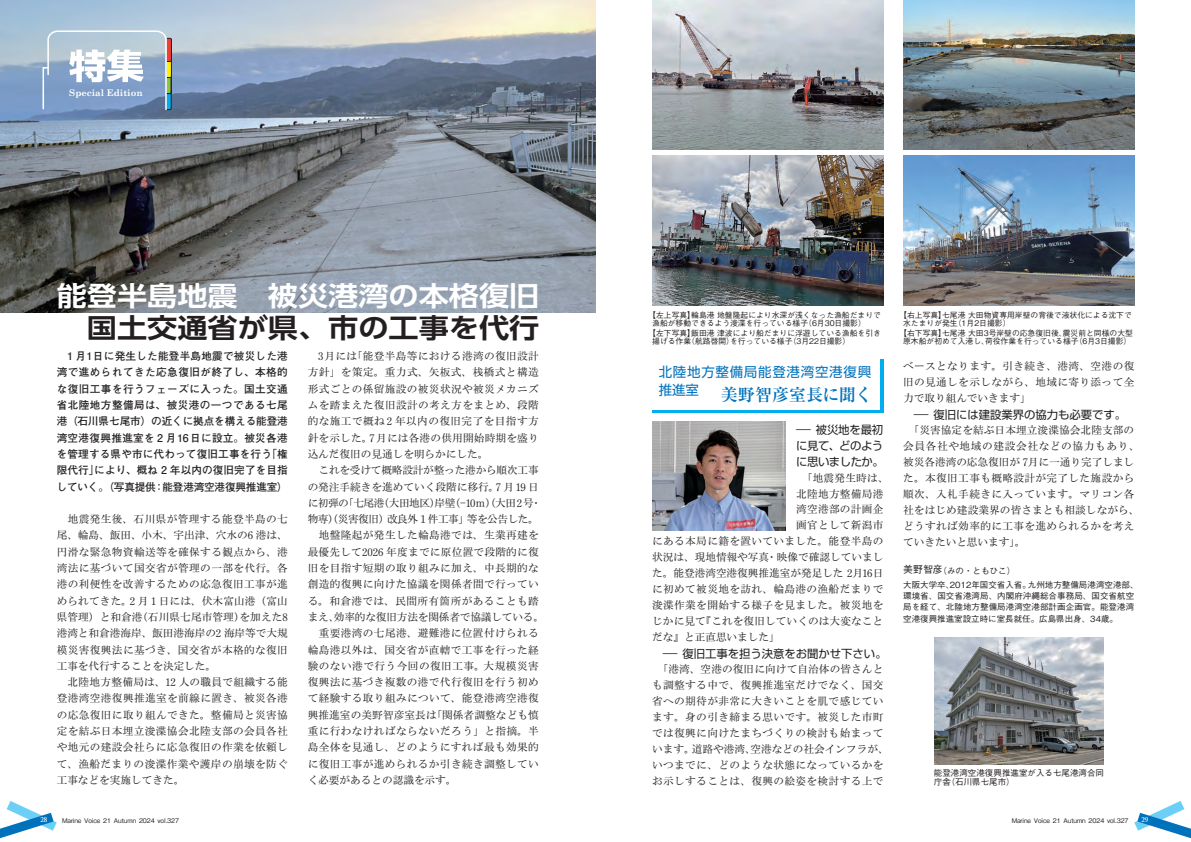
<style>
.page{position:relative;width:1191px;height:842px;background:#fff}
.page>*{position:absolute;margin:0;border:0;box-sizing:border-box;transform-origin:0 0}
.t1{font:700 26.9px "PUD Shin Go Pr 6 N De";color:#fff;scale:1.12 1}
.t2{font:700 26.9px "PUD Shin Go Pr 6 N De";color:#231f20;scale:1.12 1}
.t3{font:700 17px "Ryumin Pro";color:#0072bc}
.t4{font:13.5px/17.7px "Shin Go Pro";letter-spacing:.055em;color:#0072bc}
.t5{font:11.3px/15.9px "Shin Go Pro";color:#231f20;text-align:justify;scale:1.3 1}
.t6{font:500 10.6px/16.3px "Ro H Mincho Pro";letter-spacing:.035em;color:#231f20}
.t7{font:700 10.6px/16.3px "Futo Go B101 Pro";letter-spacing:.01em;color:#231f20;text-align:justify}
.t8{font:500 10.6px "Ro H Mincho Pro";color:#231f20}
.t9{font:500 10.6px "Ro H Mincho Pro";letter-spacing:.01em;color:#231f20}
.t10{font:700 9.2px "Century Schoolbook";color:#fff}
.t11{font:500 8.5px/11.3px "Gothic BBB Pro";color:#231f20}
.t12{font:500 7.8px/8.1px "Gothic BBB Pro";color:#231f20}
.t13{font:7.1px "Sylfaen";color:#fff}
.t14{font:500 6.4px "Gothic BBB Pro";letter-spacing:-.015em;color:#231f20}
.s1{font-size:9.9px}
</style>
<div class="page">
<img style="left:0;top:0;width:595px;height:313px">
<svg style="left:0;top:801px;width:57px;height:38px"></svg>
<svg style="left:1134px;top:801px;width:57px;height:38px"></svg>
<svg style="left:652px;top:359px;width:231px;height:53px"></svg>
<div style="left:648px;top:356px;width:231px;height:53px;background:#fff"></div>
<svg style="left:42px;top:30px;width:130px;height:81px;background:#a6bad0"></svg>
<img style="left:652px;top:156px;width:231px;height:150px">
<img style="left:903px;top:156px;width:231px;height:150px">
<img style="left:652px;top:0;width:231px;height:149px">
<img style="left:903px;top:0;width:231px;height:149px">
<img style="left:934px;top:637px;width:169px;height:128px">
<img style="left:652px;top:422px;width:133px;height:108px">
<p class="t10" style="left:69px;top:87px;width:75px">Special Edition</p>
<h1 class="t1" style="left:57px;top:281px;width:432px">能登半島地震　被災港湾の本格復旧</h1>
<h1 class="t2" style="left:57px;top:313px;width:432px">　国土交通省が県、市の工事を代行</h1>
<p class="t7" style="left:57px;top:347px;width:233px">　1 月1日に発生した能登半島地震で被災した港湾で進められてきた応急復旧が終了し、本格的な復旧工事を行うフェーズに入った。国土交通省北陸地方整備局は、被災港の一つである七尾港（石川県七尾市）の近くに拠点を構える能登港湾空港復興推進室を 2 月16日に設立。被災各港を管理する県や市に代わって復旧工事を行う「権限代行」により、概ね 2 年以内の復旧完了を目指していく。（写真提供：能登港湾空港復興推進室）</p>
<p class="t6" style="left:57px;top:512px;width:233px">　地震発生後、石川県が管理する能登半島の七尾、輪島、飯田、小木、宇出津、穴水の6 港は、円滑な緊急物資輸送等を確保する観点から、港湾法に基づいて国交省が管理の一部を代行。各港の利便性を改善するための応急復旧工事が進められてきた。2 月 1 日には、伏木富山港（富山県管理）と和倉港（石川県七尾市管理）を加えた8港湾と和倉港海岸、飯田港海岸の2 海岸等で大規模災害復興法に基づき、国交省が本格的な復旧工事を代行することを決定した。<br>　北陸地方整備局は、12 人の職員で組織する能登港湾空港復興推進室を前線に置き、被災各港の応急復旧に取り組んできた。整備局と災害協定を結ぶ日本埋立浚渫協会北陸支部の会員各社や地元の建設会社らに応急復旧の作業を依頼して、漁船だまりの浚渫作業や護岸の崩壊を防ぐ工事などを実施してきた。</p>
<p class="t6" style="left:308px;top:349px;width:233px;text-align:justify">　3月には「能登半島等における港湾の復旧設計方針」を策定。重力式、矢板式、桟橋式と構造形式ごとの係留施設の被災状況や被災メカニズムを踏まえた復旧設計の考え方をまとめ、段階的な施工で概ね 2 年以内の復旧完了を目指す方針を示した。7月には各港の供用開始時期を盛り込んだ復旧の見通しを明らかにした。</p>
<p class="t6" style="left:308px;top:463px;width:238px;text-indent:11px">これを受けて概略設計が整った港から順次工事の発注手続きを進めていく段階に移行。7 月 19 日に初弾の「七尾港（大田地区）岸壁（-10ｍ）（大田2号・物専）（災害復旧）改良外１件工事」等を公告した。　地盤隆起が発生した輪島港では、生業再建を最優先して2026 年度までに原位置で段階的に復旧を目指す短期の取り組みに加え、中長期的な創造的復興に向けた協議を関係者間で行っている。和倉港では、民間所有箇所があることも踏まえ、効率的な復旧方法を関係者で協議している。　重要港湾の七尾港、避難港に位置付けられる輪島港以外は、国交省が直轄で工事を行った経験のない港で行う今回の復旧工事。大規模災害復興法に基づき複数の港で代行復旧を行う初めて経験する取り組みについて、能登港湾空港復興推進室の美野智彦室長は「関係者調整なども慎重に行わなければならないだろう」と指摘。半島全体を見通し、どのようにすれば最も効果的に復旧工事が進められるか引き続き調整していく必要があるとの認識を示す。</p>
<p class="t12" style="left:652px;top:310px;width:230px;text-indent:-4px">【左上写真】輪島港 地盤隆起により水深が浅くなった漁船だまりで漁船が移動できるよう浚渫を行っている様子（6月30日撮影）</p>
<p class="t12" style="left:652px;top:328px;width:230px;text-indent:-4px">【左下写真】飯田港 津波により船だまりに浮遊している漁船を引き揚げる作業（航路啓開）を行っている様子（3月22日撮影）</p>
<p class="t4" style="left:658px;top:361px;width:214px">北陸地方整備局能登港湾空港復興推進室</p>
<h2 class="t3" style="left:721px;top:381px;width:153px">美野智彦室長に聞く</h2>
<p class="t5" style="left:796px;top:421px;width:69px">― 被災地を最初に見て、どのように思いましたか。</p>
<p class="t6" style="left:796px;top:470px;width:94px">　「地震発生時は、</p>
<p class="t6" style="left:796px;top:486px;width:89px">北陸地方整備局港</p>
<p class="t6" style="left:796px;top:502px;width:89px">湾空港部の計画企</p>
<p class="t6" style="left:796px;top:518px;width:89px">画官として新潟市</p>
<p class="t6" style="left:652px;top:534px;width:233px">にある本局に籍を置いていました。能登半島の</p>
<p class="t8" style="left:652px;top:551px;width:233px">状況は、現地情報や写真・映像で確認していまし</p>
<p class="t8" style="left:652px;top:567px;width:233px">た。能登港湾空港復興推進室が発足した 2月16日</p>
<p class="t6" style="left:652px;top:582px;width:233px">に初めて被災地を訪れ、輪島港の漁船だまりで</p>
<p class="t6" style="left:652px;top:598px;width:233px">浚渫作業を開始する様子を見ました。被災地を</p>
<p class="t9" style="left:652px;top:615px;width:232px">じかに見て『これを復旧していくのは大変なこと</p>
<p class="t8" style="left:652px;top:630px;width:129px">だな』と正直思いました」</p>
<p class="t5" style="left:663px;top:644px;width:174px">― 復旧工事を担う決意をお聞かせ下さい。</p>
<p class="t6" style="left:652px;top:662px;width:238px;line-height:15.9px">　「港湾、空港の復旧に向けて自治体の皆さんとも調整する中で、復興推進室だけでなく、国交省への期待が非常に大きいことを肌で感じています。身の引き締まる思いです。被災した市町では復興に向けたまちづくりの検討も始まっています。道路や港湾、空港などの社会インフラが、いつまでに、どのような状態になっているかをお示しすることは、復興の絵姿を検討する上で</p>
<p class="t12" style="left:903px;top:310px;width:230px;text-indent:-4px">【右上写真】七尾港 大田物資専用岸壁の背後で液状化による沈下で水たまりが発生（1月2日撮影）</p>
<p class="t12" style="left:899px;top:328px;width:235px;text-align:center">【右下写真】七尾港 大田3号岸壁の応急復旧後、震災前と同様の大型原木船が初めて入港し、荷役作業を行っている様子（6月3日撮影）</p>
<p class="t6" style="left:903px;top:359px;width:233px;line-height:15.9px;text-align:justify">ベースとなります。引き続き、港湾、空港の復旧の見通しを示しながら、地域に寄り添って全力で取り組んでいきます」</p>
<p class="t5" style="left:913px;top:405px;width:165px">― 復旧には建設業界の協力も必要です。</p>
<p class="t6" style="left:903px;top:423px;width:238px;line-height:15.9px">　「災害協定を結ぶ日本埋立浚渫協会北陸支部の会員各社や地域の建設会社などの協力もあり、被災各港湾の応急復旧が 7月に一通り完了しました。本復旧工事も概略設計が完了した施設から順次、入札手続きに入っています。マリコン各社をはじめ建設業界の皆さまとも相談しながら、どうすれば効率的に工事を進められるかを考えていきたいと思います」。</p>
<p class="t11" style="left:903px;top:562px;width:237px;line-height:14.2px"><span class="s1">美野智彦</span>（みの・ともひこ）<br>大阪大学卒、2012年国交省入省。九州地方整備局港湾空港部、</p>
<p class="t11" style="left:903px;top:589px;width:232px;text-align:justify">環境省、国交省港湾局、内閣府沖縄総合事務局、国交省航空局を経て、北陸地方整備局港湾空港部計画企画官。能登港湾空港復興推進室設立時に室長就任。広島県出身、34歳。</p>
<p class="t11" style="left:934px;top:767px;width:172px;line-height:9.2px">能登港湾空港復興推進室が入る七尾港湾合同庁舎（石川県七尾市）</p>
<p class="t13" style="left:40px;top:816px;width:9px">28</p>
<p class="t14" style="left:62px;top:815px;width:118px">Marine Voice 21 Autumn 2024 vol.327</p>
<p class="t14" style="left:1011px;top:815px;width:118px">Marine Voice 21 Autumn 2024 vol.327</p>
<p class="t13" style="left:1141px;top:817px;width:9px">29</p>
</div>
